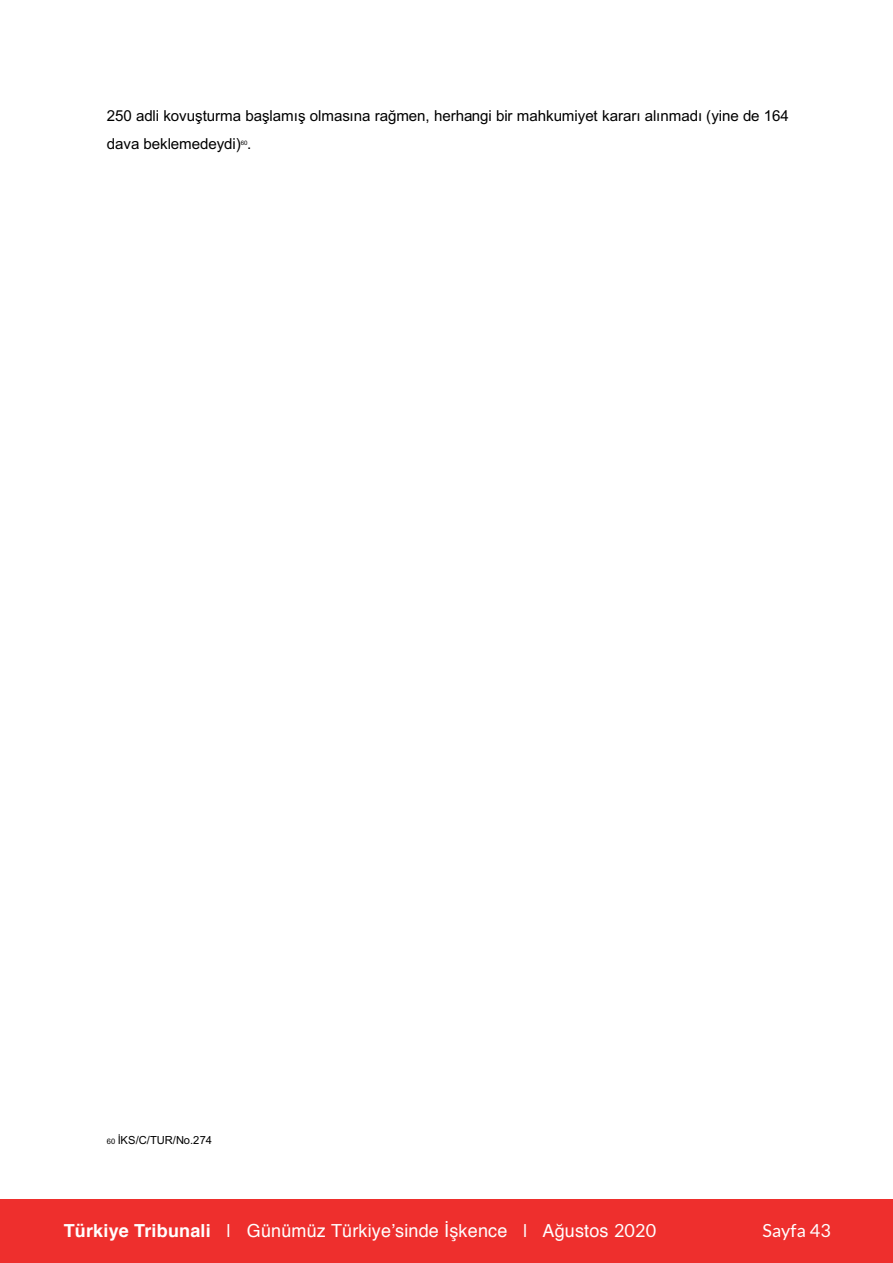
<style>
.page{position:relative;width:893px;height:1263px;background:#fff}
.page>*{position:absolute;margin:0;border:0;box-sizing:border-box;transform-origin:0 0}
.t1{font:18px "Helvetica";letter-spacing:.01em;color:#fff}
.t2{font:18px "Lato";letter-spacing:.01em;color:#fff}
.t3{font:15.15px/28px "Arial";letter-spacing:-.01em;color:#000}
.t4{font:11.1px "Arial";letter-spacing:-.01em;color:#000}
.t5{font:6.15px "Arial";color:#000}
.s1{font-size:7.5px}
.s2{font-weight:700}
.s3{font-family:"Lato"}
</style>
<div class="page">
<div style="left:0;top:1199px;width:893px;height:64px;background:#ee2f2d"></div>
<p class="t3" style="left:107px;top:102px;width:683px">250 adli kovuşturma başlamış olmasına rağmen, herhangi bir mahkumiyet kararı alınmadı (yine de 164 dava beklemedeydi) .</p>
<p class="t5" style="left:241px;top:139px;width:8px">60</p>
<p class="t4" style="left:107px;top:1132px;width:107px"><span class="s1">60</span> İKS/C/TUR/No.274</p>
<p class="t1" style="left:64px;top:1217px;width:594px"><span class="s2">Türkiye Tribunali</span> | Günümüz Türkiye’sinde İşkence | Ağustos <span class="s3">2020</span></p>
<p class="t2" style="left:762px;top:1220px;width:70px">Sayfa 43</p>
</div>
